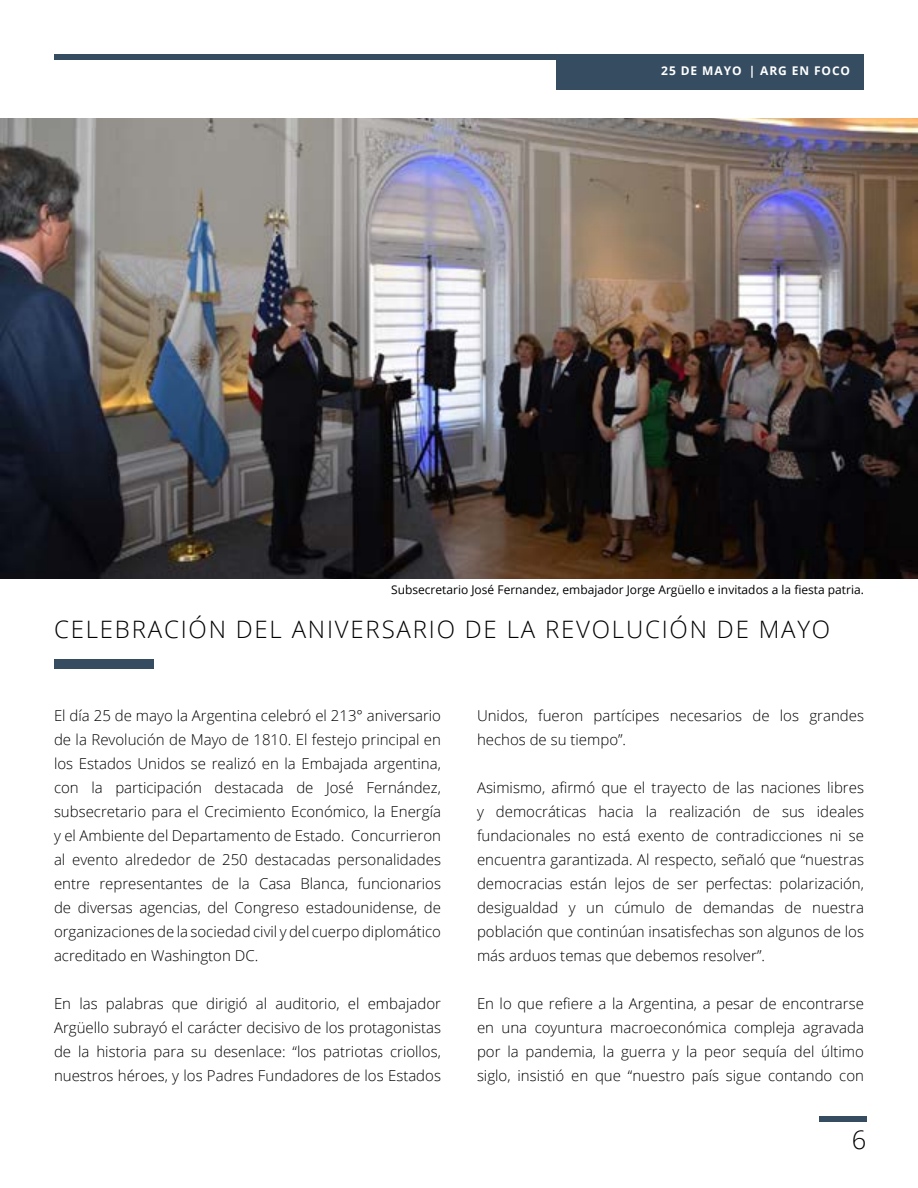
<style>
.page{position:relative;width:918px;height:1188px;background:#fff}
.page>*{position:absolute;margin:0;border:0;box-sizing:border-box;transform-origin:0 0}
.t1{font:300 25.5px "Open Sans";color:#000}
.t2{font:300 24px "Open Sans";letter-spacing:.075em;color:#000}
.t3{font:300 15px/24px "Open Sans";color:#000;text-align:justify}
.t4{font:12px "Open Sans";color:#000}
.t5{font:700 12px "Open Sans";letter-spacing:.075em;color:#fff}
</style>
<div class="page">
<div style="left:54px;top:54px;width:810px;height:5px;background:#364d61"></div>
<div style="left:556px;top:54px;width:308px;height:36px;background:#364d61"></div>
<div style="left:819px;top:1116px;width:47px;height:5px;background:#364d61"></div>
<img style="left:0;top:118px;width:918px;height:461px">
<div style="left:54px;top:659px;width:100px;height:9px;background:#364d61"></div>
<p class="t5" style="left:661px;top:62px;width:190px">25 DE MAYO | ARG EN FOCO</p>
<p class="t4" style="left:391px;top:582px;width:474px">Subsecretario José Fernandez, embajador Jorge Argüello e invitados a la fiesta patria.</p>
<h2 class="t2" style="left:54px;top:612px;width:778px">CELEBRACIÓN DEL ANIVERSARIO DE LA REVOLUCIÓN DE MAYO</h2>
<p class="t3" style="left:54px;top:703px;width:389px">El día 25 de mayo la Argentina celebró el 213° aniversario de la Revolución de Mayo de 1810. El festejo principal en los Estados Unidos se realizó en la Embajada argentina, con la participación destacada de José Fernández, subsecretario para el Crecimiento Económico, la Energía y el Ambiente del Departamento de Estado. Concurrieron al evento alrededor de 250 destacadas personalidades entre representantes de la Casa Blanca, funcionarios de diversas agencias, del Congreso estadounidense, de organizaciones de la sociedad civil y del cuerpo diplomático acreditado en Washington DC.</p>
<p class="t3" style="left:54px;top:991px;width:389px">En las palabras que dirigió al auditorio, el embajador Argüello subrayó el carácter decisivo de los protagonistas de la historia para su desenlace: “los patriotas criollos, nuestros héroes, y los Padres Fundadores de los Estados</p>
<p class="t3" style="left:477px;top:703px;width:389px">Unidos, fueron partícipes necesarios de los grandes hechos de su tiempo”.</p>
<p class="t3" style="left:477px;top:775px;width:389px">Asimismo, afirmó que el trayecto de las naciones libres y democráticas hacia la realización de sus ideales fundacionales no está exento de contradicciones ni se encuentra garantizada. Al respecto, señaló que “nuestras democracias están lejos de ser perfectas: polarización, desigualdad y un cúmulo de demandas de nuestra población que continúan insatisfechas son algunos de los más arduos temas que debemos resolver”.</p>
<p class="t3" style="left:477px;top:991px;width:389px">En lo que refiere a la Argentina, a pesar de encontrarse en una coyuntura macroeconómica compleja agravada por la pandemia, la guerra y la peor sequía del último siglo, insistió en que “nuestro país sigue contando con</p>
<h1 class="t1" style="left:852px;top:1122px;width:16px">6</h1>
</div>
